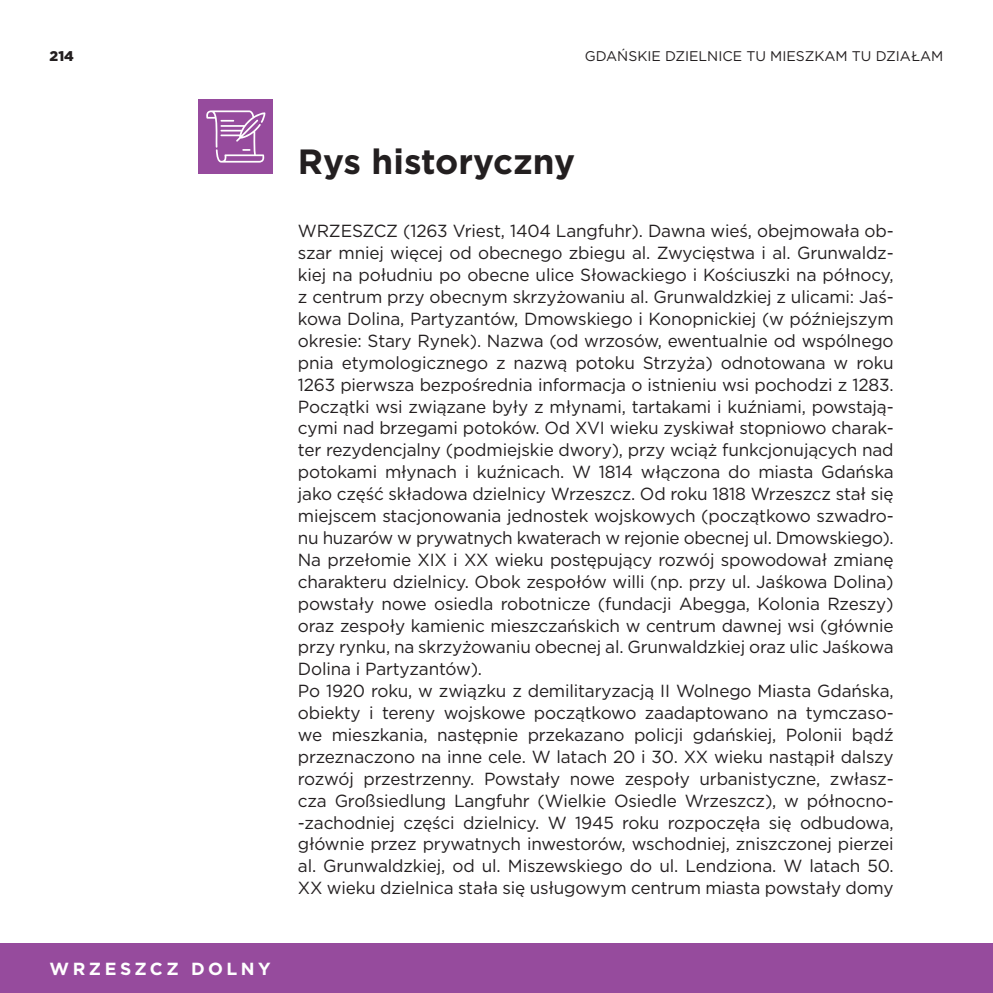
<style>
.page{position:relative;width:993px;height:993px;background:#fff}
.page>*{position:absolute;margin:0;border:0;box-sizing:border-box;transform-origin:0 0}
.t1{font:700 35px "Gotham";color:#231f20}
.t2{font:17.5px/21.9px "Gotham";letter-spacing:-.01em;color:#231f20}
.t3{font:700 17.5px "Gotham";letter-spacing:.2em;color:#fff}
.t4{font:14px "Gotham";color:#231f20}
.t5{font:900 14px "Gotham";color:#231f20}
</style>
<div class="page">
<div style="left:0;top:943px;width:992px;height:49px;background:#964b9d"></div>
<div style="left:198px;top:99px;width:75px;height:75px;background:#964b9d"></div>
<svg style="left:206px;top:110px;width:59px;height:52px"></svg>
<p class="t5" style="left:50px;top:46px;width:26px">214</p>
<p class="t4" style="left:584px;top:47px;width:360px">GDAŃSKIE DZIELNICE TU MIESZKAM TU DZIAŁAM</p>
<h1 class="t1" style="left:298px;top:138px;width:279px">Rys historyczny</h1>
<p class="t3" style="left:50px;top:957px;width:223px">WRZESZCZ DOLNY</p>
<p class="t2" style="left:298px;top:220px;width:597px">WRZESZCZ (1263 Vriest, 1404 Langfuhr). Dawna wieś, obejmowała ob&shy;szar mniej więcej od obecnego zbiegu al. Zwycięstwa i al. Grunwaldz&shy;kiej na południu po obecne ulice Słowackiego i Kościuszki na północy, z centrum przy obecnym skrzyżowaniu al. Grunwaldzkiej z ulicami: Jaś&shy;kowa Dolina, Partyzantów, Dmowskiego i Konopnickiej (w późniejszym okresie: Stary Rynek). Nazwa (od wrzosów, ewentualnie od wspólnego pnia etymologicznego z nazwą potoku Strzyża) odnotowana w roku 1263 pierwsza bezpośrednia informacja o istnieniu wsi pochodzi z 1283.<br>Początki wsi związane były z młynami, tartakami i kuźniami, powstają&shy;cymi nad brzegami potoków. Od XVI wieku zyskiwał stopniowo charak&shy;ter rezydencjalny (podmiejskie dwory), przy wciąż funkcjonujących nad potokami młynach i kuźnicach. W 1814 włączona do miasta Gdańska jako część składowa dzielnicy Wrzeszcz. Od roku 1818 Wrzeszcz stał się miejscem stacjonowania jednostek wojskowych (początkowo szwadro&shy;nu huzarów w prywatnych kwaterach w rejonie obecnej ul. Dmowskiego).<br>Na przełomie XIX i XX wieku postępujący rozwój spowodował zmianę charakteru dzielnicy. Obok zespołów willi (np. przy ul. Jaśkowa Dolina) powstały nowe osiedla robotnicze (fundacji Abegga, Kolonia Rzeszy) oraz zespoły kamienic mieszczańskich w centrum dawnej wsi (głównie przy rynku, na skrzyżowaniu obecnej al. Grunwaldzkiej oraz ulic Jaśkowa Dolina i Partyzantów).<br>Po 1920 roku, w związku z demilitaryzacją II Wolnego Miasta Gdańska, obiekty i tereny wojskowe początkowo zaadaptowano na tymczaso&shy;we mieszkania, następnie przekazano policji gdańskiej, Polonii bądź przeznaczono na inne cele. W latach 20 i 30. XX wieku nastąpił dalszy rozwój przestrzenny. Powstały nowe zespoły urbanistyczne, zwłasz&shy;cza Großsiedlung Langfuhr (Wielkie Osiedle Wrzeszcz), w północno--zachodniej części dzielnicy. W 1945 roku rozpoczęła się odbudowa, głównie przez prywatnych inwestorów, wschodniej, zniszczonej pierzei al. Grunwaldzkiej, od ul. Miszewskiego do ul. Lendziona. W latach 50.<br>XX wieku dzielnica stała się usługowym centrum miasta powstały domy</p>
</div>
